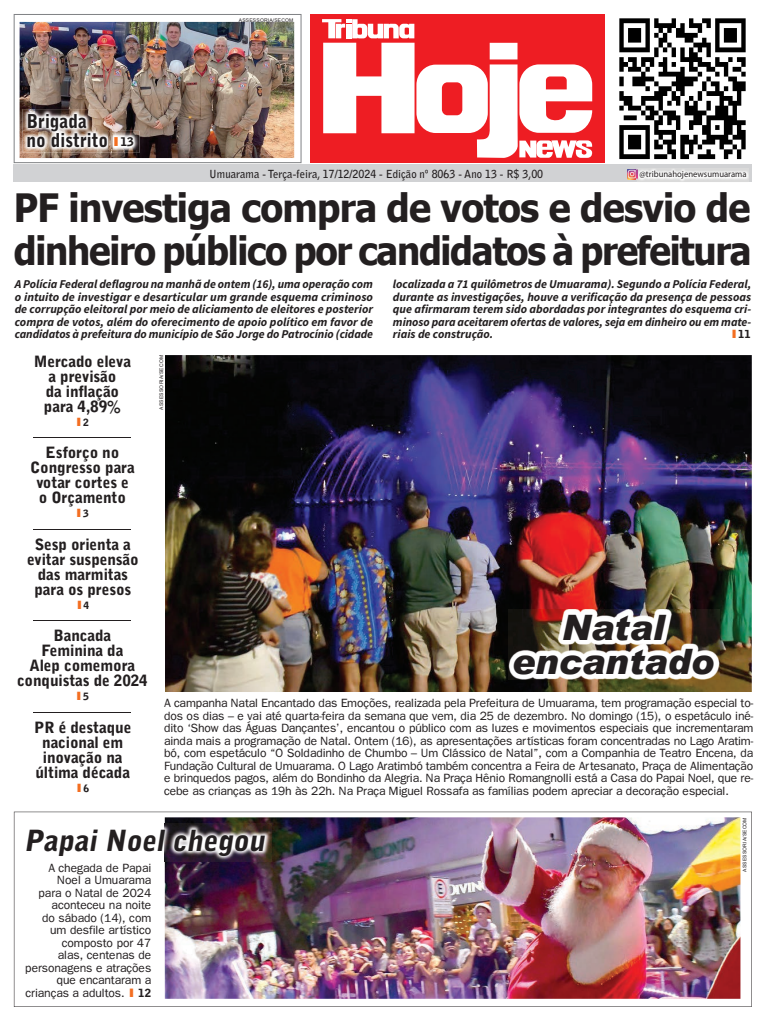
<style>
.page{position:relative;width:766px;height:1021px;background:#fff}
.page>*{position:absolute;margin:0;border:0;box-sizing:border-box;transform-origin:0 0}
.t1{font:700 39px/43px "Tahoma";letter-spacing:-.035em;color:#231f20;scale:.95 1}
.t2{font:italic 900 35px/34px "Arial";color:#231f20;text-align:center}
.t3{font:italic 900 29px "Bell Gothic Std";color:#231f20}
.t4{font:900 19px/19px "Bell Gothic Std";color:#231f20;scale:.92 1}
.t5{font:900 15.5px/15px "Bell Gothic Std";letter-spacing:-.01em;color:#231f20;text-align:center}
.t6{font:12px/12.5px "Franklin Gothic";color:#231f20;text-align:justify}
.t7{font:italic 700 12px/12.5px "Source Sans Pro";letter-spacing:-.005em;color:#231f20;text-align:justify}
.t8{font:900 11.9px "Bell Gothic Std";color:#231f20;scale:1.05 1}
.t9{font:900 11.2px "Bell Gothic Std";color:#f36e21;scale:1.96 1}
.t10{font:700 11.1px "Bell Gothic Std";color:#231f20;scale:.96 1}
.t11{font:900 11px "Bell Gothic Std";color:#231f20;scale:1.05 1}
.t12{font:9px "Myriad Pro";color:#231f20;scale:.96 1}
.t13{font:5px "Arial";letter-spacing:.035em;color:#231f20}
.s1{font-size:12.1px;color:#f36e21}
.s2{font-size:11.2px;color:#f36e21}
.s3{font-size:10px;color:#231f20}
.s4{font-family:"Bell Gothic Std";font-weight:900;font-size:11.5px;color:#f36e21}
.s5{font-family:"Bell Gothic Std";font-weight:900;font-size:11.2px}
</style>
<div class="page">
<img style="left:165px;top:355px;width:586px;height:337px">
<div style="left:311px;top:14px;width:293px;height:149px;background:#ee1d23"></div>
<svg style="left:322px;top:19px;width:270px;height:139px"></svg>
<svg style="left:619px;top:18px;width:126px;height:141px"></svg>
<img style="left:14px;top:14px;width:287px;height:149px">
<img style="left:23px;top:109px;width:89px;height:44px">
<img style="left:112px;top:131px;width:27px;height:22px">
<img style="left:108px;top:131px;width:4px;height:22px">
<img style="left:113px;top:134px;width:23px;height:15px">
<svg style="left:112px;top:134px;width:1px;height:15px"></svg>
<div style="left:13px;top:165px;width:738px;height:17px;background:#d1d2d4"></div>
<img style="left:637px;top:168px;width:111px;height:13px">
<svg style="left:627px;top:169px;width:10px;height:10px"></svg>
<img style="left:508px;top:609px;width:211px;height:70px">
<svg style="left:14px;top:811px;width:737px;height:195px"></svg>
<img style="left:33px;top:529px;width:98px;height:1px">
<hr style="left:34px;top:528px;width:97px;height:1px;background:#231f20">
<hr style="left:34px;top:620px;width:97px;height:1px;background:#231f20">
<img style="left:33px;top:712px;width:98px;height:1px">
<hr style="left:34px;top:711px;width:97px;height:1px;background:#231f20">
<hr style="left:34px;top:437px;width:97px;height:1px;background:#231f20">
<img style="left:165px;top:817px;width:575px;height:181px">
<img style="left:21px;top:823px;width:250px;height:38px">
<h3 class="t4" style="left:27px;top:112px;width:90px">Brigada no distrito</h3>
<p class="t8" style="left:113px;top:135px;width:22px"><span class="s1">l</span>13</p>
<p class="t13" style="left:239px;top:16px;width:56px">ASSESSORIA/SECOM</p>
<p class="t10" style="left:209px;top:167px;width:349px">Umuarama - Terça-feira, 17/12/2024 - Edição nº 8063 - Ano 13 - R$ 3,00</p>
<p class="t12" style="left:639px;top:169px;width:113px">@tribunahojenewsumuarama</p>
<h1 class="t1" style="left:14px;top:188px;width:778px">PF investiga compra de votos e desvio de dinheiro público por candidatos à prefeitura</h1>
<p class="t7" style="left:15px;top:278px;width:360px">A Polícia Federal deflagrou na manhã de ontem (16), uma operação com o intuito de investigar e desarticular um grande esquema criminoso de corrupção eleitoral por meio de aliciamento de eleitores e posterior compra de votos, além do oferecimento de apoio político em favor de candidatos à prefeitura do município de São Jorge do Patrocínio (cidade</p>
<p class="t7" style="left:393px;top:278px;width:360px">localizada a 71 quilômetros de Umuarama). Segundo a Polícia Federal, durante as investigações, houve a verificação da presença de pessoas que afirmaram terem sido abordadas por integrantes do esquema cri&shy;minoso para aceitarem ofertas de valores, seja em dinheiro ou em mate&shy;riais de construção.</p>
<p class="t11" style="left:730px;top:328px;width:20px"><span class="s2">l</span>11</p>
<p class="t5" style="left:34px;top:354px;width:99px">Mercado eleva a previsão<br>da inflação para 4,89%</p>
<p class="t9" style="left:76px;top:415px;width:8px">l<span class="s3">2</span></p>
<p class="t5" style="left:30px;top:445px;width:106px">Esforço no<br>Congresso para votar cortes e o Orçamento</p>
<p class="t9" style="left:76px;top:506px;width:8px">l<span class="s3">3</span></p>
<p class="t5" style="left:27px;top:537px;width:113px">Sesp orienta a evitar suspensão das marmitas para os presos</p>
<p class="t9" style="left:76px;top:598px;width:8px">l<span class="s3">4</span></p>
<p class="t5" style="left:17px;top:628px;width:132px">Bancada<br>Feminina da<br>Alep comemora conquistas de 2024</p>
<p class="t9" style="left:76px;top:690px;width:8px">l<span class="s3">5</span></p>
<p class="t5" style="left:34px;top:720px;width:99px">PR é destaque nacional em inovação na última década</p>
<p class="t9" style="left:76px;top:781px;width:8px">l<span class="s3">6</span></p>
<h3 class="t3" style="left:24px;top:823px;width:248px">Papai Noel chegou</h3>
<p class="t13" style="left:741px;top:871px;width:56px;rotate:-90deg">ASSESSORIA/SECOM</p>
<p class="t13" style="left:158px;top:409px;width:56px;rotate:-90deg">ASSESSORIA/SECOM</p>
<h2 class="t2" style="left:511px;top:609px;width:204px">Natal encantado</h2>
<p class="t6" style="left:164px;top:696px;width:590px">A campanha Natal Encantado das Emoções, realizada pela Prefeitura de Umuarama, tem programação especial to&shy;dos os dias – e vai até quarta-feira da semana que vem, dia 25 de dezembro. No domingo (15), o espetáculo iné&shy;dito ‘Show das Águas Dançantes’, encantou o público com as luzes e movimentos especiais que incrementaram ainda mais a programação de Natal. Ontem (16), as apresentações artísticas foram concentradas no Lago Aratim&shy;bó, com espetáculo “O Soldadinho de Chumbo – Um Clássico de Natal”, com a Companhia de Teatro Encena, da Fundação Cultural de Umuarama. O Lago Aratimbó também concentra a Feira de Artesanato, Praça de Alimentação e brinquedos pagos, além do Bondinho da Alegria. Na Praça Hênio Romangnolli está a Casa do Papai Noel, que re&shy;cebe as crianças as 19h às 22h. Na Praça Miguel Rossafa as famílias podem apreciar a decoração especial.</p>
<p class="t6" style="left:25px;top:861px;width:127px;text-align:right">A chegada de Papai<br>Noel a Umuarama<br>para o Natal de 2024 aconteceu na noite<br>do sábado (14), com um desfile artístico composto por 47<br>alas, centenas de personagens e atrações que encantaram a crianças a adultos. <span class="s4">l</span> <span class="s5">12</span></p>
</div>
